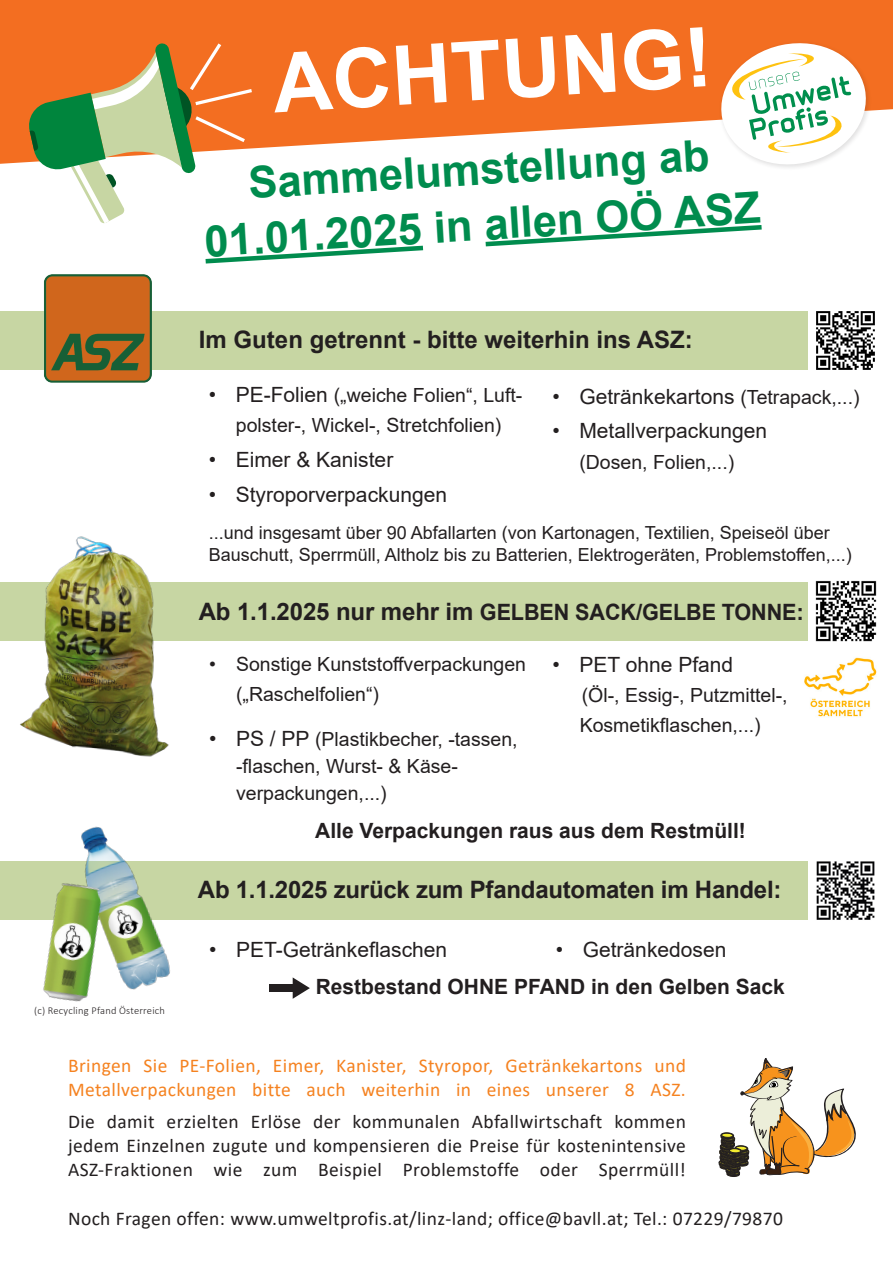
<style>
.page{position:relative;width:893px;height:1263px;background:#fff}
.page>*{position:absolute;margin:0;border:0;box-sizing:border-box;transform-origin:0 0}
.t1{font:700 82.5px "Arial";color:#fff}
.t2{font:700 43.5px "Arial";color:#008c4e}
.t3{font:700 24px "Arial";letter-spacing:-.01em;color:#231f20}
.t4{font:700 22.5px "Arial";letter-spacing:-.005em;color:#231f20;scale:.96 1}
.t5{font:21px "Arial";color:#231f20}
.t6{font:700 21px "Arial";color:#231f20}
.t7{font:19.5px/24px "Calibri";letter-spacing:.02em;color:#231f20;text-align:justify}
.t8{font:19.5px/30px "Arial";color:#231f20}
.t9{font:19.5px/23.4px "Calibri";letter-spacing:.02em;color:#f58220}
.t10{font:18px/21.6px "Arial";color:#231f20}
.t11{font:300 10.5px "Calibri";letter-spacing:.02em;color:#231f20}
.s1{font-size:21px}
.s2{font-size:19.5px}
.s3{font-size:24px}
</style>
<div class="page">
<div style="left:0;top:862px;width:808px;height:58px;background:#c7d6a3"></div>
<div style="left:0;top:311px;width:808px;height:58px;background:#c7d6a3"></div>
<svg style="left:205px;top:245px;width:219px;height:19px"></svg>
<svg style="left:485px;top:225px;width:277px;height:22px"></svg>
<img style="left:0;top:826px;width:237px;height:176px">
<svg style="left:0;top:0;width:893px;height:164px;background:#f48342"></svg>
<svg style="left:716px;top:37px;width:155px;height:131px"></svg>
<svg style="left:27px;top:43px;width:225px;height:181px"></svg>
<div style="left:269px;top:984px;width:25px;height:7px;background:#231f20"></div>
<svg style="left:293px;top:977px;width:17px;height:22px"></svg>
<svg style="left:719px;top:1058px;width:137px;height:119px"></svg>
<img style="left:12px;top:274px;width:171px;height:109px">
<img style="left:816px;top:311px;width:59px;height:59px">
<img style="left:815px;top:580px;width:62px;height:62px">
<img style="left:804px;top:657px;width:73px;height:60px">
<img style="left:816px;top:861px;width:59px;height:59px">
<div style="left:0;top:583px;width:808px;height:58px;background:#c7d6a3"></div>
<img style="left:14px;top:536px;width:172px;height:221px">
<p class="t1" style="left:269px;top:27px;width:441px;rotate:-4deg">ACHTUNG!</p>
<p class="t2" style="left:247px;top:150px;width:463px;rotate:-3deg">Sammelumstellung ab</p>
<p class="t2" style="left:203px;top:209px;width:558px;rotate:-3deg">01.01.2025 in allen OÖ ASZ</p>
<p class="t3" style="left:199px;top:322px;width:495px">Im Guten getrennt - bitte weiterhin ins ASZ:</p>
<p class="t8" style="left:209px;top:380px;width:315px"><span class="s1">• PE-Folien</span> („weiche Folien“, Luft-</p>
<p class="t8" style="left:236px;top:410px;width:267px">polster-, Wickel-, Stretchfolien)</p>
<p class="t5" style="left:209px;top:445px;width:186px">• Eimer &amp; Kanister</p>
<p class="t5" style="left:209px;top:480px;width:240px">• Styroporverpackungen</p>
<p class="t5" style="left:552px;top:382px;width:309px">• Getränkekartons <span class="s2">(Tetrapack,...)</span></p>
<p class="t5" style="left:552px;top:416px;width:216px">• Metallverpackungen</p>
<p class="t8" style="left:579px;top:447px;width:156px">(Dosen, Folien,...)</p>
<p class="t10" style="left:209px;top:522px;width:644px">...und insgesamt über 90 Abfallarten (von Kartonagen, Textilien, Speiseöl über<br>Bauschutt, Sperrmüll, Altholz bis zu Batterien, Elektrogeräten, Problemstoffen,...)</p>
<p class="t4" style="left:199px;top:596px;width:632px"><span class="s3">Ab 1.1.2025 nur mehr im</span> GELBEN SACK/GELBE TONNE:</p>
<p class="t8" style="left:236px;top:649px;width:292px;text-indent:-27px">• Sonstige Kunststoffverpackungen („Raschelfolien“)</p>
<p class="t8" style="left:209px;top:724px;width:310px"><span class="s1">• PS / PP</span> (Plastikbecher, -tassen,</p>
<p class="t8" style="left:236px;top:751px;width:223px">-flaschen, Wurst- &amp; Käse-</p>
<p class="t8" style="left:236px;top:778px;width:152px">verpackungen,...)</p>
<p class="t5" style="left:553px;top:651px;width:182px">• PET ohne Pfand</p>
<p class="t8" style="left:582px;top:680px;width:207px">(Öl-, Essig-, Putzmittel-,</p>
<p class="t8" style="left:580px;top:710px;width:182px">Kosmetikflaschen,...)</p>
<p class="t6" style="left:315px;top:816px;width:432px">Alle Verpackungen raus aus dem Restmüll!</p>
<p class="t3" style="left:198px;top:872px;width:585px">Ab 1.1.2025 zurück zum Pfandautomaten im Handel:</p>
<p class="t5" style="left:209px;top:935px;width:240px">• PET-Getränkeflaschen</p>
<p class="t5" style="left:556px;top:935px;width:172px">• Getränkedosen</p>
<p class="t11" style="left:34px;top:1004px;width:132px">(c) Recycling Pfand Österreich</p>
<p class="t6" style="left:316px;top:971px;width:471px">Restbestand OHNE PFAND in den Gelben Sack</p>
<p class="t9" style="left:68px;top:1053px;width:619px">Bringen Sie PE-Folien, Eimer, Kanister, Styropor, Getränkekartons und<br>Metallverpackungen bitte auch weiterhin in eines unserer 8 ASZ.</p>
<p class="t7" style="left:68px;top:1109px;width:619px">Die damit erzielten Erlöse der kommunalen Abfallwirtschaft kommen jedem Einzelnen zugute und kompensieren die Preise für kostenintensive ASZ-Fraktionen wie zum Beispiel Problemstoffe oder Sperrmüll!</p>
<p class="t7" style="left:68px;top:1206px;width:716px">Noch Fragen offen: www.umweltprofis.at/linz-land; office@bavll.at; Tel.: 07229/79870</p>
</div>
